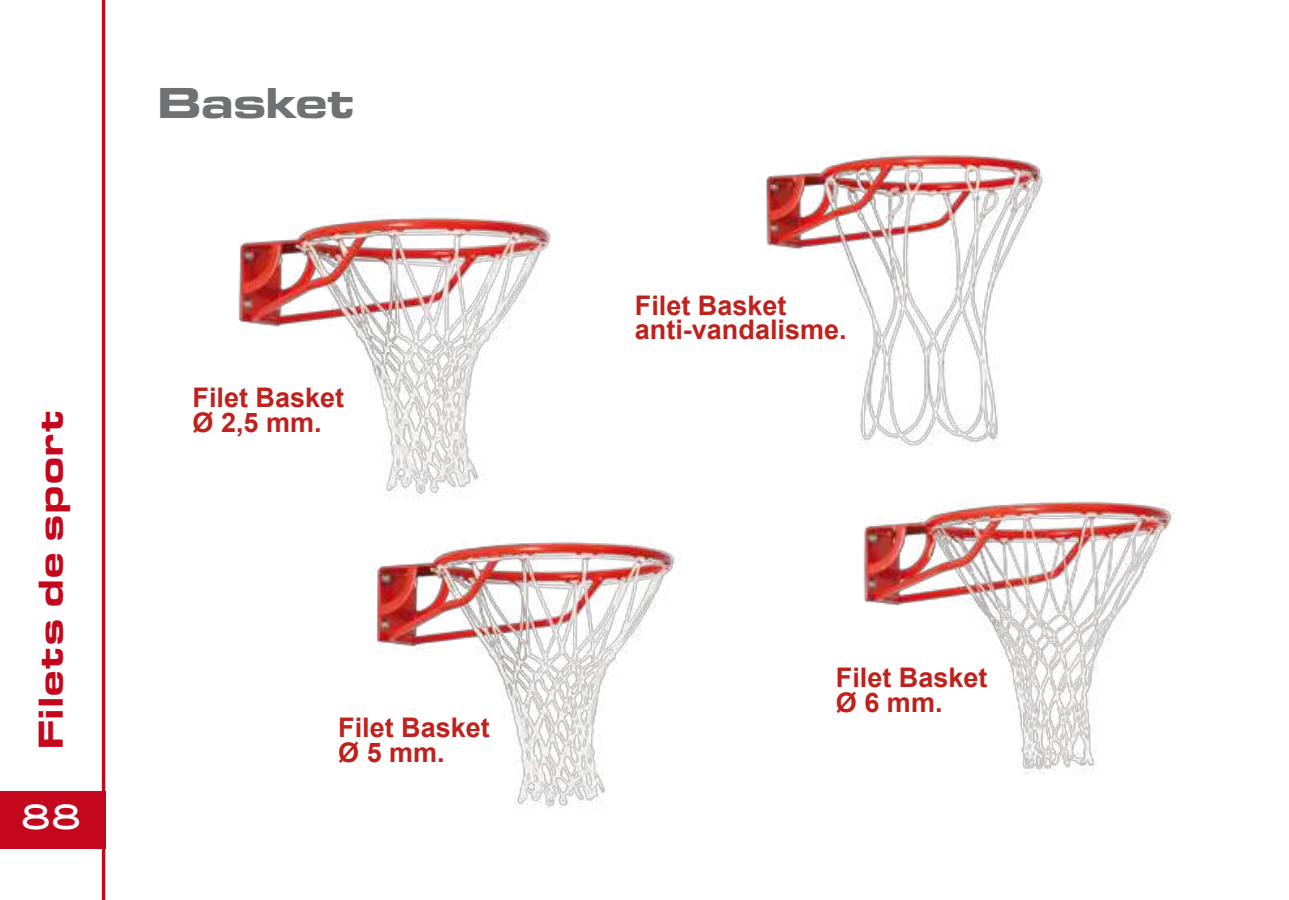
<style>
.page{position:relative;width:1289px;height:900px;background:#fff}
.page>*{position:absolute;margin:0;border:0;box-sizing:border-box;transform-origin:0 0}
.t1{font:45px "Eurostile Extended Black DTC";letter-spacing:-.05em;color:#707173}
.t2{font:36px "Eurostile Extended Black DTC";color:#c4071c}
.t3{font:33.75px "Blair Md ITCTT Medium";color:#fff}
.t4{font:700 27px/24.8px "Arial";color:#bf211d}
</style>
<div class="page">
<div style="left:0;top:791px;width:105px;height:57px;background:#c4071c"></div>
<hr style="left:102px;top:0;width:3px;height:899px;background:#c4071c">
<img style="left:374px;top:539px;width:306px;height:269px">
<img style="left:238px;top:217px;width:313px;height:281px">
<img style="left:863px;top:501px;width:313px;height:274px">
<img style="left:766px;top:151px;width:278px;height:297px">
<h1 class="t1" style="left:156px;top:77px;width:201px">Basket</h1>
<h2 class="t2" style="left:30px;top:749px;width:342px;rotate:-90deg">Filets de sport</h2>
<p class="t3" style="left:21px;top:789px;width:62px">88</p>
<p class="t4" style="left:192px;top:386px;width:153px">Filet Basket<br>Ø 2,5 mm.</p>
<p class="t4" style="left:338px;top:716px;width:153px">Filet Basket<br>Ø 5 mm.</p>
<p class="t4" style="left:635px;top:293px;width:213px">Filet Basket anti-vandalisme.</p>
<p class="t4" style="left:836px;top:665px;width:153px">Filet Basket<br>Ø 6 mm.</p>
</div>
